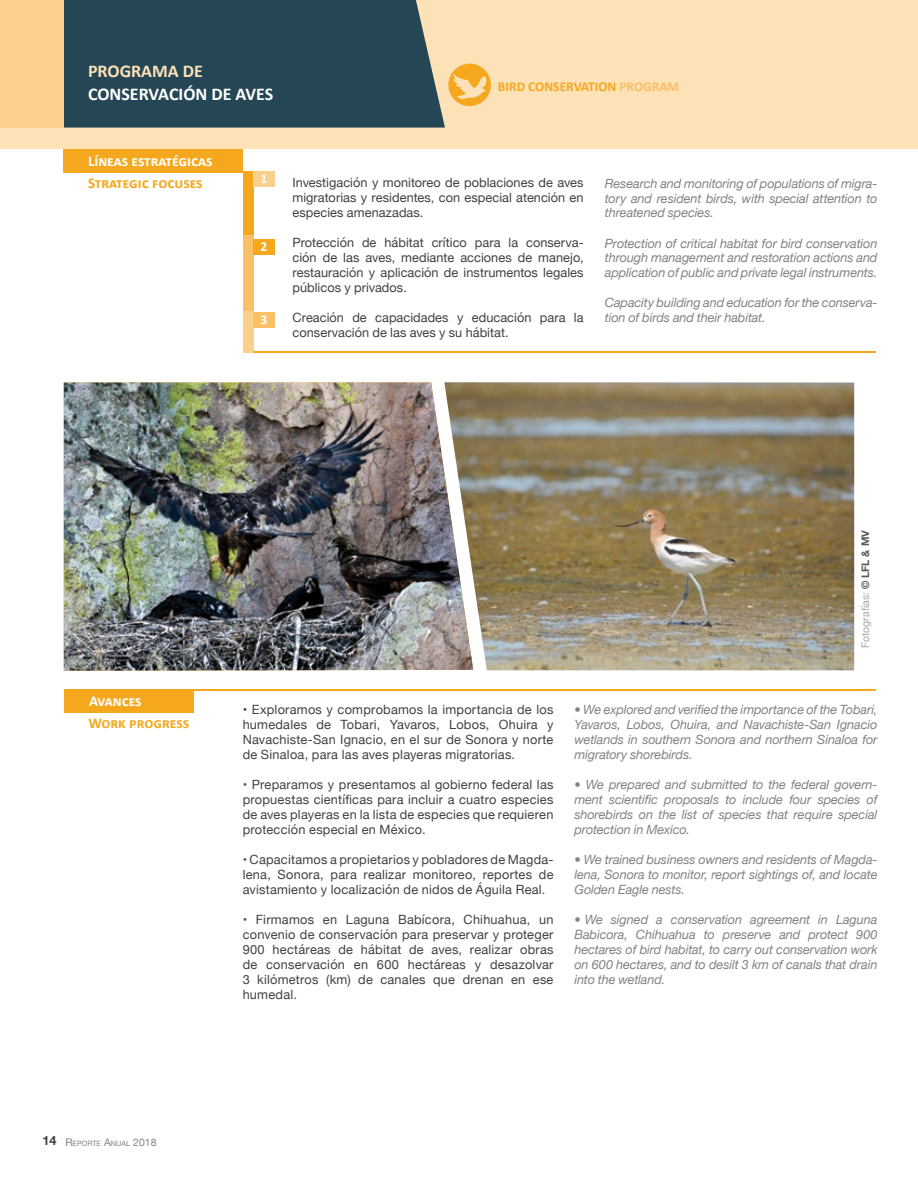
<style>
.page{position:relative;width:918px;height:1188px;background:#fff}
.page>*{position:absolute;margin:0;border:0;box-sizing:border-box;transform-origin:0 0}
.t1{font:700 18px "Calibri";color:#fff}
.t2{font:700 18px "Calibri";color:#fde1b7}
.t3{font:700 15px "Calibri";color:#f5a81d}
.t4{font:700 15px "Calibri";color:#fff}
.t5{font:700 13.5px "Calibri";color:#f5a81d}
.t6{font:700 13.5px "Calibri";color:#fff}
.t7{font:12.75px/15px "Helvetica Neue";letter-spacing:.01em;color:#414042;text-align:justify}
.t8{font:italic 12.75px/15px "Helvetica Neue";letter-spacing:-.01em;color:#808285;text-align:justify}
.t9{font:10.5px "Helvetica Neue";color:#a7a9ac}
.t10{font:7.35px "Helvetica Neue";color:#808285}
.s1{color:#f9c065}
.s2{font-weight:700;color:#58595b}
.s3{color:#58595b}
.s4{font-weight:700;font-size:12.75px;color:#414042}
.s5{font-size:10.5px}
</style>
<div class="page">
<div style="left:0;top:0;width:918px;height:148px;background:#fde1b7"></div>
<div style="left:448px;top:64px;width:43px;height:42px;background:#f5a81d;border-radius:50%"></div>
<svg style="left:453px;top:73px;width:33px;height:26px"></svg>
<div style="left:64px;top:0;width:381px;height:128px;background:#254755"></div>
<div style="left:0;top:0;width:64px;height:128px;background:#fbd08d"></div>
<div style="left:64px;top:149px;width:179px;height:23px;background:#f5a81d"></div>
<hr style="left:245px;top:351px;width:630px;height:2px;background:#f5a81d">
<div style="left:243px;top:171px;width:11px;height:67px;background:#f5a81d"></div>
<div style="left:243px;top:235px;width:11px;height:77px;background:#f9c065"></div>
<div style="left:243px;top:312px;width:11px;height:41px;background:#fbd08d"></div>
<div style="left:254px;top:171px;width:21px;height:16px;background:#fbd08d"></div>
<div style="left:254px;top:239px;width:21px;height:15px;background:#f5a81d"></div>
<div style="left:254px;top:312px;width:21px;height:15px;background:#f9c065"></div>
<hr style="left:193px;top:689px;width:682px;height:2px;background:#f5a81d">
<div style="left:64px;top:689px;width:129px;height:23px;background:#f5a81d"></div>
<img style="left:64px;top:383px;width:380px;height:288px">
<img style="left:444px;top:382px;width:410px;height:288px">
<h1 class="t2" style="left:88px;top:60px;width:117px">PROGRAMA DE</h1>
<h1 class="t1" style="left:88px;top:82px;width:187px">CONSERVACIÓN DE AVES</h1>
<p class="t5" style="left:498px;top:78px;width:183px">BIRD CONSERVATION <span class="s1">PROGRAM</span></p>
<p class="t4" style="left:88px;top:152px;width:126px">Líneas estratégicas</p>
<p class="t3" style="left:88px;top:173px;width:116px">Strategic focuses</p>
<p class="t6" style="left:260px;top:170px;width:8px">1</p>
<p class="t6" style="left:260px;top:238px;width:8px">2</p>
<p class="t6" style="left:260px;top:311px;width:8px">3</p>
<p class="t7" style="left:293px;top:176px;width:293px">Investigación y monitoreo de poblaciones de aves migratorias y residentes, con especial atención en especies amenazadas.</p>
<p class="t7" style="left:293px;top:236px;width:293px">Protección de hábitat crítico para la conserva&shy;ción de las aves, mediante acciones de manejo, restauración y aplicación de instrumentos legales públicos y privados.</p>
<p class="t7" style="left:293px;top:311px;width:293px">Creación de capacidades y educación para la conservación de las aves y su hábitat.</p>
<p class="t8" style="left:605px;top:176px;width:274px">Research and monitoring of populations of migra&shy;tory and resident birds, with special attention to threatened species.</p>
<p class="t8" style="left:605px;top:236px;width:274px">Protection of critical habitat for bird conservation through management and restoration actions and application of public and private legal instruments.</p>
<p class="t8" style="left:605px;top:296px;width:274px">Capacity building and education for the conserva&shy;tion of birds and their habitat.</p>
<p class="t9" style="left:858px;top:648px;width:119px;rotate:-90deg">Fotografías: <span class="s2">© LFL &amp; MV</span></p>
<p class="t4" style="left:89px;top:692px;width:54px">Avances</p>
<p class="t3" style="left:88px;top:713px;width:102px">Work progress</p>
<p class="t7" style="left:243px;top:703px;width:312px">• Exploramos y comprobamos la importancia de los humedales de Tobari, Yavaros, Lobos, Ohuira y Navachiste-San Ignacio, en el sur de Sonora y norte de Sinaloa, para las aves playeras migratorias.</p>
<p class="t7" style="left:243px;top:778px;width:312px"><span class="s3">•</span> Preparamos y presentamos al gobierno federal las propuestas científicas para incluir a cuatro especies de aves playeras en la lista de especies que requieren protección especial en México.</p>
<p class="t7" style="left:243px;top:853px;width:312px"><span class="s3">•</span> Capacitamos a propietarios y pobladores de Magda&shy;lena, Sonora, para realizar monitoreo, reportes de avistamiento y localización de nidos de Águila Real.</p>
<p class="t7" style="left:243px;top:913px;width:312px"><span class="s3">•</span> Firmamos en Laguna Babícora, Chihuahua, un convenio de conservación para preservar y proteger 900 hectáreas de hábitat de aves, realizar obras de conservación en 600 hectáreas y desazolvar 3 kilómetros (km) de canales que drenan en ese humedal.</p>
<p class="t8" style="left:574px;top:703px;width:305px">• We explored and verified the importance of the Tobari, Yavaros, Lobos, Ohuira, and Navachiste-San Ignacio wetlands in southern Sonora and northern Sinaloa for migratory shorebirds.</p>
<p class="t8" style="left:574px;top:778px;width:305px">• We prepared and submitted to the federal govern&shy;ment scientific proposals to include four species of shorebirds on the list of species that require special protection in Mexico.</p>
<p class="t8" style="left:574px;top:853px;width:305px">• We trained business owners and residents of Magda&shy;lena, Sonora to monitor, report sightings of, and locate Golden Eagle nests.</p>
<p class="t8" style="left:574px;top:913px;width:305px">• We signed a conservation agreement in Laguna Babicora, Chihuahua to preserve and protect 900 hectares of bird habitat, to carry out conservation work on 600 hectares, and to desilt 3 km of canals that drain into the wetland.</p>
<p class="t10" style="left:43px;top:1138px;width:116px"><span class="s4">14</span> <span class="s5">R</span>EPORTE <span class="s5">A</span>NUAL <span class="s5">2018</span></p>
</div>
